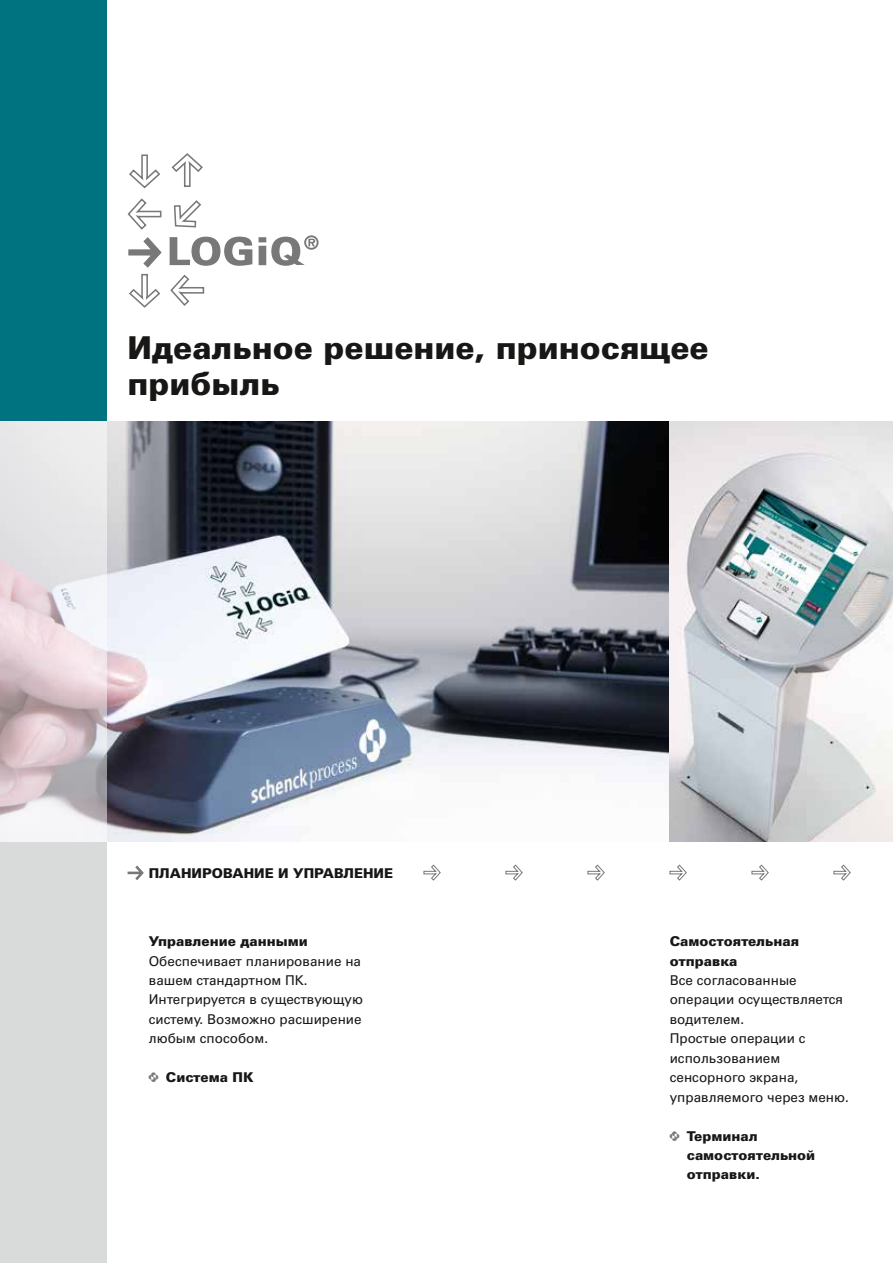
<style>
.page{position:relative;width:893px;height:1263px;background:#fff}
.page>*{position:absolute;margin:0;border:0;box-sizing:border-box;transform-origin:0 0}
.t1{font:900 31.5px/36.3px "Univers Cyr";color:#181716}
.t2{font:13.5px/19.5px "Univers Cyr";color:#181716}
.t3{font:900 13.5px/19.5px "Univers Cyr";color:#181716}
.s1{font-family:"TRY2";font-weight:400;color:#787878}
</style>
<div class="page">
<div style="left:0;top:0;width:106px;height:421px;background:#007381"></div>
<hr style="left:892px;top:0;width:1px;height:1263px;background:#f2f2f2">
<img style="left:106px;top:421px;width:787px;height:421px">
<svg style="left:0;top:421px;width:106px;height:421px;background:#dfd6da"></svg>
<div style="left:0;top:842px;width:106px;height:421px;background:#d9dada"></div>
<svg style="left:127px;top:153px;width:125px;height:155px"></svg>
<svg style="left:259px;top:235px;width:60px;height:31px"></svg>
<svg style="left:128px;top:865px;width:16px;height:15px"></svg>
<svg style="left:833px;top:865px;width:18px;height:15px"></svg>
<svg style="left:669px;top:865px;width:18px;height:15px"></svg>
<svg style="left:751px;top:865px;width:18px;height:15px"></svg>
<svg style="left:587px;top:865px;width:18px;height:15px"></svg>
<svg style="left:424px;top:865px;width:17px;height:15px"></svg>
<svg style="left:506px;top:865px;width:17px;height:15px"></svg>
<h1 class="t1" style="left:128px;top:329px;width:583px">Идеальное решение, приносящее прибыль</h1>
<p class="t3" style="left:149px;top:863px;width:246px">ПЛАНИРОВАНИЕ И УПРАВЛЕНИЕ</p>
<p class="t3" style="left:149px;top:931px;width:161px">Управление данными</p>
<p class="t2" style="left:149px;top:951px;width:216px">Обеспечивает планирование на вашем стандартном ПК.<br>Интегрируется в существующую систему. Возможно расширение любым способом.</p>
<p class="t3" style="left:149px;top:1067px;width:106px"><span class="s1">•</span> Система ПК</p>
<p class="t3" style="left:670px;top:931px;width:131px">Самостоятельная отправка</p>
<p class="t2" style="left:670px;top:970px;width:181px">Все согласованные операции осуществляется водителем.<br>Простые операции с использованием сенсорного экрана, управляемого через меню.</p>
<p class="t3" style="left:687px;top:1126px;width:130px;text-indent:-17px"><span class="s1">•</span> Терминал самостоятельной отправки.</p>
</div>
